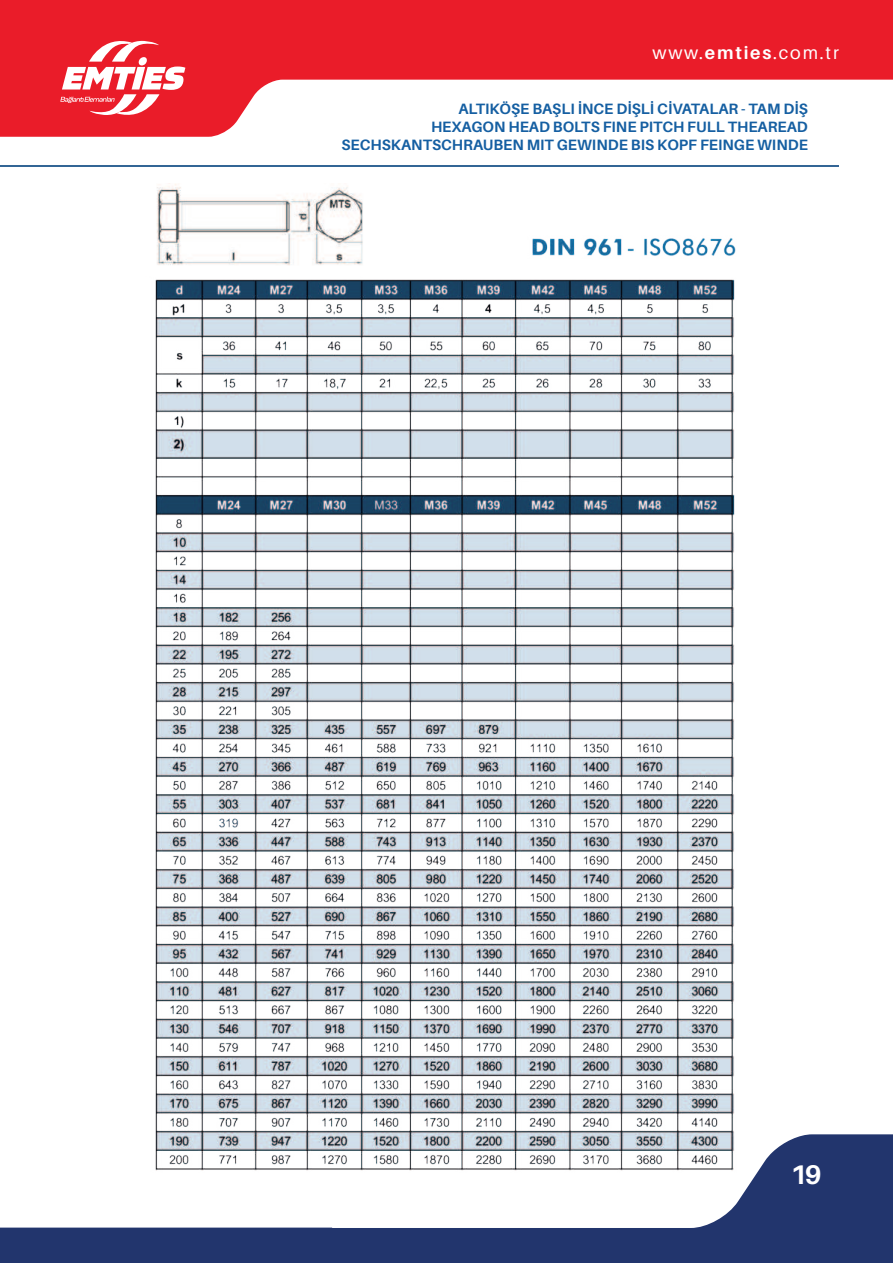
<style>
.page{position:relative;width:893px;height:1263px;background:#fff}
.page>*{position:absolute;margin:0;border:0;box-sizing:border-box;transform-origin:0 0}
.t1{font:700 27px "Aileron";color:#fff}
.t2{font:18px "Aileron";letter-spacing:.1em;color:#fff}
.t3{font:700 15px/18px "Aileron";color:#155fa2;text-align:right}
.s1{font-weight:700}
</style>
<div class="page">
<svg style="left:0;top:32px;width:893px;height:105px;fill:#ea1c29"></svg>
<svg style="left:332px;top:1134px;width:561px;height:129px;fill:#22356d"></svg>
<div style="left:0;top:1227px;width:332px;height:36px;background:#22356d"></div>
<div style="left:0;top:0;width:893px;height:32px;background:#ea1c29"></div>
<svg style="left:60px;top:34px;width:125px;height:88px"></svg>
<img style="left:155px;top:184px;width:651px;height:998px">
<hr style="left:0;top:165px;width:839px;height:2px;background:#336595">
<p class="t2" style="left:652px;top:42px;width:188px">www.<span class="s1">emties</span>.com.tr</p>
<p class="t3" style="left:341px;top:100px;width:468px">ALTIKÖŞE BAŞLI İNCE DİŞLİ CİVATALAR - TAM DİŞ<br>HEXAGON HEAD BOLTS FINE PITCH FULL THEAREAD<br>SECHSKANTSCHRAUBEN MIT GEWINDE BIS KOPF FEINGE WINDE</p>
<h1 class="t1" style="left:790px;top:1160px;width:33px">19</h1>
</div>
